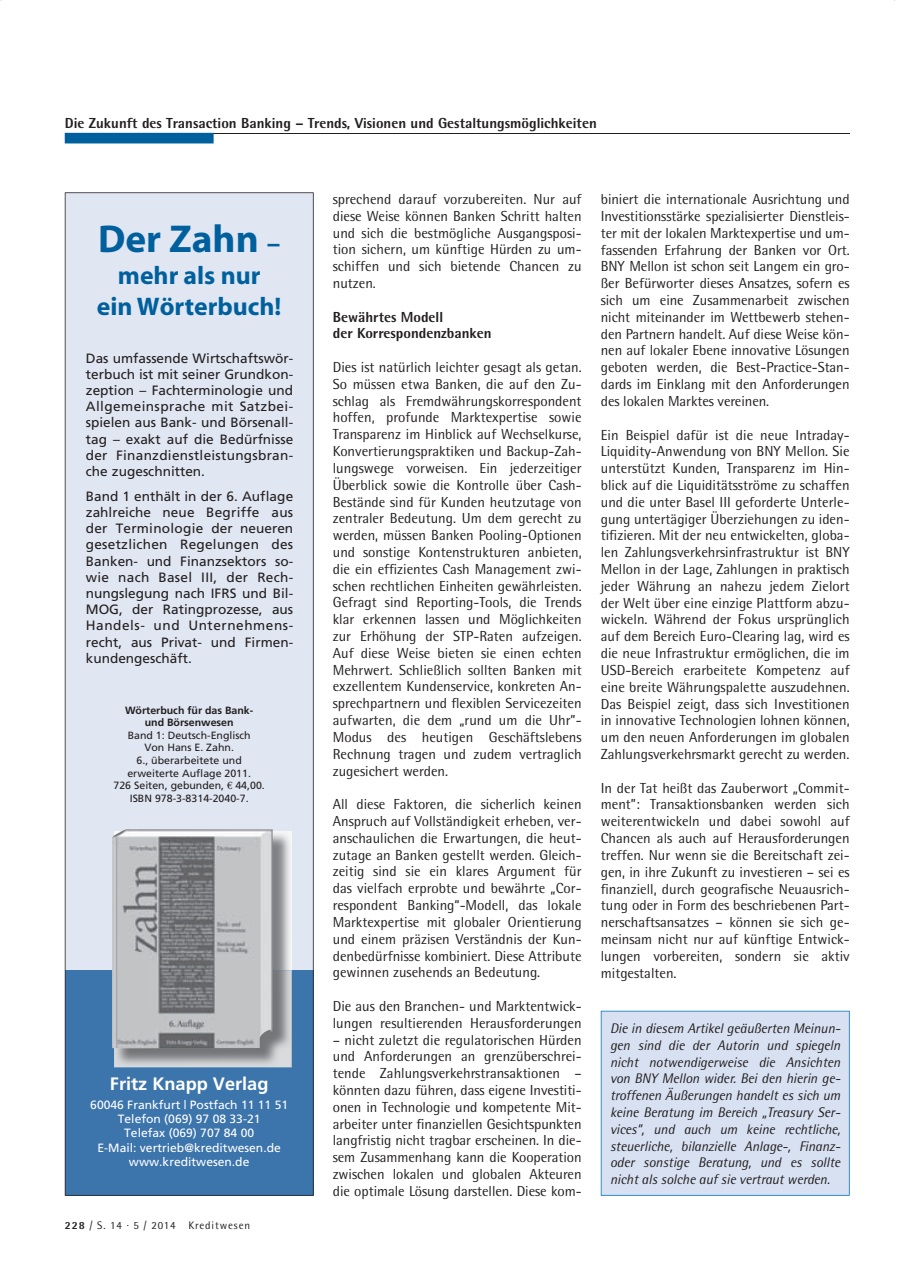
<style>
.page{position:relative;width:897px;height:1279px;background:#fff}
.page>*{position:absolute;margin:0;border:0;box-sizing:border-box;transform-origin:0 0}
.t1{font:700 39px "Myriad";color:#00609d}
.t2{font:700 25.5px/31.5px "Myriad";color:#00609d;text-align:center}
.t3{font:700 18px "Frutiger";color:#fff}
.t4{font:14.55px/16.8px "Rotis Semi Sans";color:#231f20;text-align:justify}
.t5{font:800 14.55px/16.8px "Rotis Semi Sans";color:#231f20}
.t6{font:italic 13.95px/16.8px "Rotis Semi Sans";letter-spacing:-.005em;color:#231f20;text-align:justify}
.t7{font:13.5px/16.2px "Frutiger";color:#231f20;text-align:justify}
.t8{font:12px/14.4px "Frutiger";color:#fff;text-align:center}
.t9{font:10.95px "Rotis Semi Sans";letter-spacing:.08em;color:#231f20}
.t10{font:10.5px/12.6px "Frutiger";color:#231f20;text-align:center}
.t11{font:700 10.5px/12.6px "Frutiger";color:#231f20;text-align:center}
.s1{font-size:27px}
.s2{font-family:"Euro Serif"}
.s3{font-weight:800}
</style>
<div class="page">
<hr style="left:213px;top:133px;width:636px;height:1px;background:#231f20">
<svg style="left:65px;top:133px;width:149px;height:10px"></svg>
<div style="left:600px;top:1010px;width:249px;height:185px;background:#d8e1f2"></div>
<svg style="left:65px;top:192px;width:248px;height:1003px;background:#a9b2c1"></svg>
<p class="t5" style="left:65px;top:114px;width:533px">Die Zukunft des Transaction Banking – Trends, Visionen und Gestaltungsmöglichkeiten</p>
<h1 class="t1" style="left:98px;top:219px;width:184px">Der Zahn <span class="s1">–</span></h1>
<h2 class="t2" style="left:97px;top:260px;width:186px">mehr als nur ein Wörterbuch!</h2>
<p class="t7" style="left:86px;top:350px;width:209px">Das umfassende Wirtschaftswör&shy;terbuch ist mit seiner Grundkon&shy;zeption – Fachterminologie und Allgemeinsprache mit Satzbei&shy;spielen aus Bank- und Börsenall&shy;tag – exakt auf die Bedürfnisse der Finanzdienstleistungsbran&shy;che zugeschnitten.</p>
<p class="t7" style="left:86px;top:488px;width:209px">Band 1 enthält in der 6. Auflage zahlreiche neue Begriffe aus der Terminologie der neueren gesetzlichen Regelungen des Banken- und Finanzsektors so&shy;wie nach Basel III, der Rech&shy;nungslegung nach IFRS und Bil-MOG, der Ratingprozesse, aus Handels- und Unternehmens&shy;recht, aus Privat- und Firmen&shy;kundengeschäft.</p>
<p class="t11" style="left:125px;top:703px;width:130px">Wörterbuch für das Bank&shy;und Börsenwesen</p>
<p class="t10" style="left:113px;top:728px;width:153px">Band 1: Deutsch-Englisch<br>Von Hans E. Zahn.<br>6., überarbeitete und erweiterte Auflage 2011.<br>726 Seiten, gebunden, <span class="s2">E</span> 44,00.<br>ISBN 978-3-8314-2040-7.</p>
<p class="t3" style="left:110px;top:1072px;width:160px">Fritz Knapp Verlag</p>
<p class="t8" style="left:90px;top:1096px;width:199px">60046 Frankfurt | Postfach 11 11 51<br>Telefon (069) 97 08 33-21<br>Telefax (069) 707 84 00<br>E-Mail: vertrieb@kreditwesen.de www.kreditwesen.de</p>
<p class="t9" style="left:65px;top:1218px;width:187px"><span class="s3">228</span> / S. 14 · 5 / 2014 Kreditwesen</p>
<p class="t4" style="left:333px;top:190px;width:250px">sprechend darauf vorzubereiten. Nur auf diese Weise können Banken Schritt halten und sich die bestmögliche Ausgangsposi&shy;tion sichern, um künftige Hürden zu um&shy;schiffen und sich bietende Chancen zu nutzen.</p>
<p class="t5" style="left:333px;top:308px;width:160px">Bewährtes Modell<br>der Korrespondenzbanken</p>
<p class="t4" style="left:333px;top:358px;width:250px">Dies ist natürlich leichter gesagt als getan.<br>So müssen etwa Banken, die auf den Zu&shy;schlag als Fremdwährungskorrespondent hoffen, profunde Marktexpertise sowie Transparenz im Hinblick auf Wechselkurse, Konvertierungspraktiken und Backup-Zah&shy;lungswege vorweisen. Ein jederzeitiger Überblick sowie die Kontrolle über Cash-Bestände sind für Kunden heutzutage von zentraler Bedeutung. Um dem gerecht zu werden, müssen Banken Pooling-Optionen und sonstige Kontenstrukturen anbieten, die ein effizientes Cash Management zwi&shy;schen rechtlichen Einheiten gewährleisten.<br>Gefragt sind Reporting-Tools, die Trends klar erkennen lassen und Möglichkeiten zur Erhöhung der STP-Raten aufzeigen.<br>Auf diese Weise bieten sie einen echten Mehrwert. Schließlich sollten Banken mit exzellentem Kundenservice, konkreten An&shy;sprechpartnern und flexiblen Servicezeiten aufwarten, die dem „rund um die Uhr”- Modus des heutigen Geschäftslebens Rechnung tragen und zudem vertraglich zugesichert werden.</p>
<p class="t4" style="left:333px;top:795px;width:250px">All diese Faktoren, die sicherlich keinen Anspruch auf Vollständigkeit erheben, ver&shy;anschaulichen die Erwartungen, die heut&shy;zutage an Banken gestellt werden. Gleich&shy;zeitig sind sie ein klares Argument für das vielfach erprobte und bewährte „Cor&shy;respondent Banking“-Modell, das lokale Marktexpertise mit globaler Orientierung und einem präzisen Verständnis der Kun&shy;denbedürfnisse kombiniert. Diese Attribute gewinnen zusehends an Bedeutung.</p>
<p class="t4" style="left:333px;top:997px;width:250px">Die aus den Branchen- und Marktentwick&shy;lungen resultierenden Herausforderungen</p>
<p class="t4" style="left:333px;top:1031px;width:250px">– nicht zuletzt die regulatorischen Hürden und Anforderungen an grenzüberschrei&shy;tende Zahlungsverkehrstransaktionen – könnten dazu führen, dass eigene Investiti&shy;onen in Technologie und kompetente Mit&shy;arbeiter unter finanziellen Gesichtspunkten langfristig nicht tragbar erscheinen. In die&shy;sem Zusammenhang kann die Kooperation zwischen lokalen und globalen Akteuren die optimale Lösung darstellen. Diese kom-</p>
<p class="t4" style="left:600px;top:191px;width:250px">biniert die internationale Ausrichtung und Investitionsstärke spezialisierter Dienstleis&shy;ter mit der lokalen Marktexpertise und um&shy;fassenden Erfahrung der Banken vor Ort.<br>BNY Mellon ist schon seit Langem ein gro&shy;ßer Befürworter dieses Ansatzes, sofern es sich um eine Zusammenarbeit zwischen nicht miteinander im Wettbewerb stehen&shy;den Partnern handelt. Auf diese Weise kön&shy;nen auf lokaler Ebene innovative Lösungen geboten werden, die Best-Practice-Stan&shy;dards im Einklang mit den Anforderungen des lokalen Marktes vereinen.</p>
<p class="t4" style="left:600px;top:426px;width:250px">Ein Beispiel dafür ist die neue Intraday-Liquidity-Anwendung von BNY Mellon. Sie unterstützt Kunden, Transparenz im Hin&shy;blick auf die Liquiditätsströme zu schaffen und die unter Basel III geforderte Unterle&shy;gung untertägiger Überziehungen zu iden&shy;tifizieren. Mit der neu entwickelten, globa&shy;len Zahlungsverkehrsinfrastruktur ist BNY Mellon in der Lage, Zahlungen in praktisch jeder Währung an nahezu jedem Zielort der Welt über eine einzige Plattform abzu&shy;wickeln. Während der Fokus ursprünglich auf dem Bereich Euro-Clearing lag, wird es die neue Infrastruktur ermöglichen, die im USD-Bereich erarbeitete Kompetenz auf eine breite Währungspalette auszudehnen.<br>Das Beispiel zeigt, dass sich Investitionen in innovative Technologien lohnen können, um den neuen Anforderungen im globalen Zahlungsverkehrsmarkt gerecht zu werden.</p>
<p class="t4" style="left:600px;top:779px;width:250px">In der Tat heißt das Zauberwort „Commit&shy;ment”: Transaktionsbanken werden sich weiterentwickeln und dabei sowohl auf Chancen als auch auf Herausforderungen treffen. Nur wenn sie die Bereitschaft zei&shy;gen, in ihre Zukunft zu investieren – sei es finanziell, durch geografische Neuausrich&shy;tung oder in Form des beschriebenen Part&shy;nerschaftsansatzes – können sie sich ge&shy;meinsam nicht nur auf künftige Entwick&shy;lungen vorbereiten, sondern sie aktiv mitgestalten.</p>
<p class="t6" style="left:610px;top:1019px;width:232px">Die in diesem Artikel geäußerten Meinun&shy;gen sind die der Autorin und spiegeln nicht notwendigerweise die Ansichten von BNY Mellon wider. Bei den hierin ge&shy;troffenen Äußerungen handelt es sich um keine Beratung im Bereich „Treasury Ser&shy;vices”, und auch um keine rechtliche, steuerliche, bilanzielle Anlage-, Finanz&shy;oder sonstige Beratung, und es sollte nicht als solche auf sie vertraut werden.</p>
</div>
